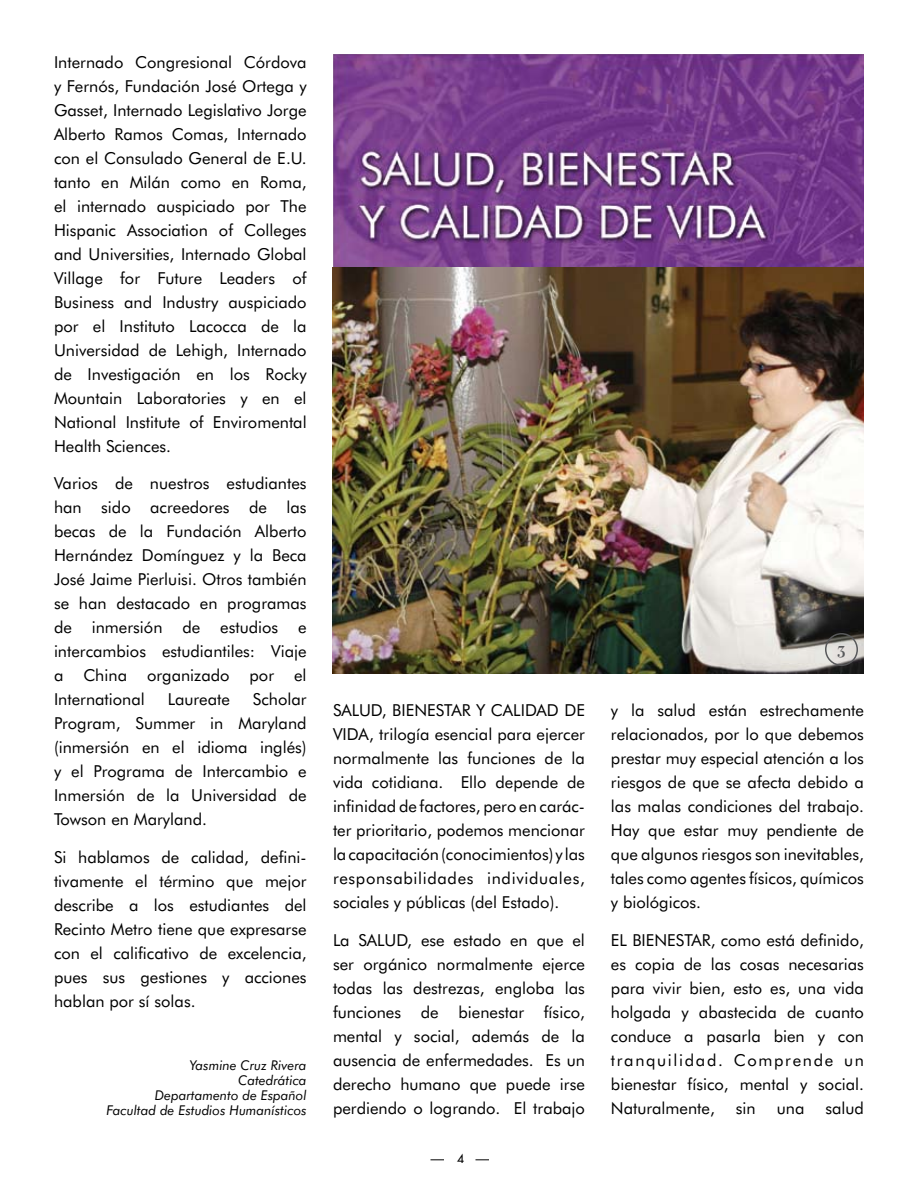
<style>
.page{position:relative;width:918px;height:1188px;background:#fff}
.page>*{position:absolute;margin:0;border:0;box-sizing:border-box;transform-origin:0 0}
.t1{font:18px "Rina";color:#58595b}
.t2{font:16.5px/24px "Futura BT";color:#000;text-align:justify}
.t3{font:italic 13.5px/15px "Futura BT";color:#000;text-align:right}
</style>
<div class="page">
<svg style="left:430px;top:1160px;width:14px;height:1px"></svg>
<svg style="left:476px;top:1160px;width:13px;height:1px"></svg>
<img style="left:333px;top:54px;width:531px;height:213px">
<img style="left:333px;top:267px;width:531px;height:407px">
<div style="left:825px;top:633px;width:33px;height:33px;border:2px solid #58595b;border-radius:50%"></div>
<p class="t2" style="left:54px;top:50px;width:254px">Internado Congresional Córdova y Fernós, Fundación José Ortega y Gasset, Internado Legislativo Jorge Alberto Ramos Comas, Internado con el Consulado General de E.U. tanto en Milán como en Roma, el internado auspiciado por The Hispanic Association of Colleges and Universities, Internado Global Village for Future Leaders of Business and Industry auspiciado por el Instituto Lacocca de la Universidad de Lehigh, Internado de Investigación en los Rocky Mountain Laboratories y en el National Institute of Enviromental Health Sciences.</p>
<p class="t2" style="left:54px;top:471px;width:254px">Varios de nuestros estudiantes han sido acreedores de las becas de la Fundación Alberto Hernández Domínguez y la Beca José Jaime Pierluisi. Otros también se han destacado en programas de inmersión de estudios e intercambios estudiantiles: Viaje a China organizado por el International</p>
<p class="t2" style="left:54px;top:687px;width:254px;text-indent:199px">Scholar Program, Summer in Maryland (inmersión en el idioma inglés) y el Programa de Intercambio e Inmersión de la Universidad de Towson en Maryland.</p>
<p class="t2" style="left:54px;top:845px;width:254px">Si hablamos de calidad, defini&shy;tivamente el término que mejor describe a los estudiantes del Recinto Metro tiene que expresarse con el calificativo de excelencia, pues sus gestiones y acciones hablan por sí solas.</p>
<p class="t2" style="left:168px;top:687px;width:64px">Laureate</p>
<p class="t3" style="left:106px;top:1057px;width:202px">Yasmine Cruz Rivera<br>Catedrática<br>Departamento de Español<br>Facultad de Estudios Humanísticos</p>
<p class="t2" style="left:333px;top:698px;width:254px">SALUD, BIENESTAR Y CALIDAD DE VIDA, trilogía esencial para ejercer normalmente las funciones de la vida cotidiana. Ello depende de infinidad de factores, pero en carác&shy;ter prioritario, podemos mencionar la capacitación (conocimientos) y las responsabilidades individuales, sociales y públicas (del Estado).</p>
<p class="t2" style="left:333px;top:928px;width:254px">La SALUD, ese estado en que el ser orgánico normalmente ejerce todas las destrezas, engloba las funciones de bienestar físico, mental y social, además de la ausencia de enfermedades. Es un derecho humano que puede irse perdiendo o logrando. El trabajo</p>
<p class="t1" style="left:837px;top:637px;width:11px">3</p>
<p class="t2" style="left:611px;top:698px;width:255px">y la salud están estrechamente relacionados, por lo que debemos prestar muy especial atención a los riesgos de que se afecta debido a las malas condiciones del trabajo.<br>Hay que estar muy pendiente de que algunos riesgos son inevitables, tales como agentes físicos, químicos y biológicos.</p>
<p class="t2" style="left:611px;top:928px;width:255px">EL BIENESTAR, como está definido, es copia de las cosas necesarias para vivir bien, esto es, una vida holgada y abastecida de cuanto conduce a pasarla bien y con tranquilidad. Comprende un bienestar físico, mental y social.<br>Naturalmente,</p>
<p class="t2" style="left:736px;top:1096px;width:21px">sin</p>
<p class="t2" style="left:777px;top:1096px;width:29px">una</p>
<p class="t2" style="left:825px;top:1096px;width:40px">salud</p>
</div>
